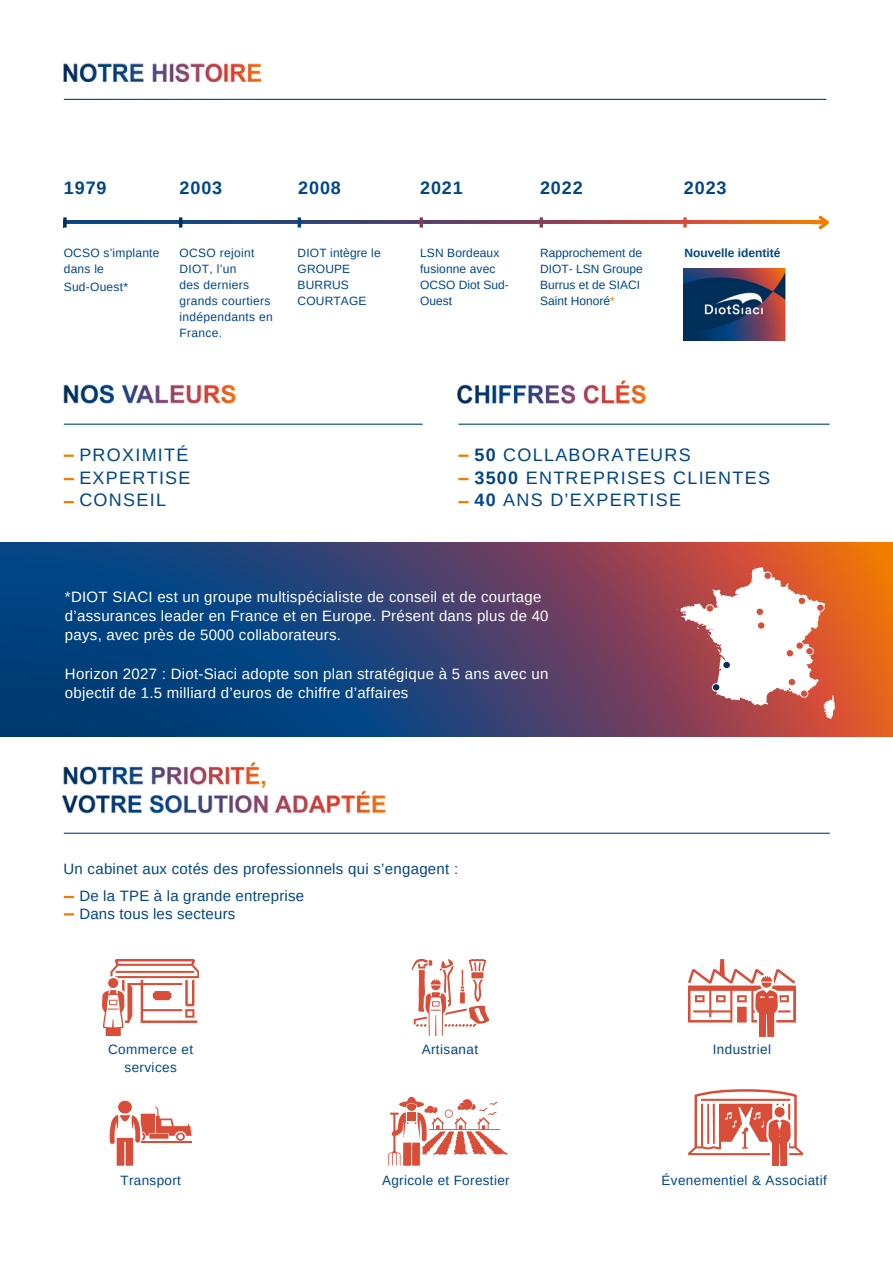
<style>
.page{position:relative;width:893px;height:1264px;background:#fff}
.page>*{position:absolute;margin:0;border:0;box-sizing:border-box;transform-origin:0 0}
.t1{font:18px/22.5px "Arimo";letter-spacing:.07em;color:#004687}
.t2{font:700 18px "Arimo";letter-spacing:.05em;color:#004687}
.t3{font:15px/19px "Arimo";letter-spacing:.02em;color:#fff}
.t4{font:15px "Arimo";letter-spacing:.02em;color:#004687}
.t5{font:13.5px/18px "Arimo";letter-spacing:.03em;color:#004687;text-align:center}
.t6{font:12px/16px "Arimo";letter-spacing:.01em;color:#004687}
.t7{font:700 12px "Arimo";color:#004687}
.s1{color:#f07d00}
.s2{font-weight:700}
</style>
<div class="page">
<svg style="left:102px;top:959px;width:97px;height:76px"></svg>
<svg style="left:110px;top:1100px;width:82px;height:65px"></svg>
<svg style="left:411px;top:959px;width:78px;height:76px"></svg>
<svg style="left:388px;top:1096px;width:120px;height:70px"></svg>
<svg style="left:688px;top:959px;width:107px;height:77px"></svg>
<svg style="left:688px;top:1089px;width:115px;height:77px"></svg>
<hr style="left:64px;top:99px;width:762px;height:1px;background:#004687">
<hr style="left:64px;top:423px;width:358px;height:2px;background:#004687">
<hr style="left:458px;top:423px;width:371px;height:2px;background:#004687">
<img style="left:67px;top:221px;width:743px;height:3px">
<svg style="left:63px;top:217px;width:4px;height:10px"></svg>
<svg style="left:179px;top:217px;width:3px;height:10px"></svg>
<svg style="left:297px;top:217px;width:4px;height:10px"></svg>
<svg style="left:419px;top:217px;width:4px;height:10px"></svg>
<svg style="left:539px;top:217px;width:4px;height:10px"></svg>
<svg style="left:683px;top:217px;width:3px;height:10px"></svg>
<hr style="left:810px;top:221px;width:17px;height:3px;background:#f07d00">
<svg style="left:815px;top:215px;width:14px;height:15px"></svg>
<svg style="left:64px;top:478px;width:10px;height:2px"></svg>
<svg style="left:64px;top:501px;width:10px;height:2px"></svg>
<svg style="left:64px;top:454px;width:10px;height:3px"></svg>
<svg style="left:458px;top:478px;width:10px;height:2px"></svg>
<svg style="left:458px;top:501px;width:10px;height:2px"></svg>
<svg style="left:458px;top:454px;width:10px;height:3px"></svg>
<svg style="left:64px;top:913px;width:10px;height:2px"></svg>
<svg style="left:64px;top:895px;width:10px;height:3px"></svg>
<img style="left:63px;top:63px;width:198px;height:18px">
<img style="left:457px;top:380px;width:189px;height:23px">
<img style="left:62px;top:762px;width:324px;height:51px">
<img style="left:64px;top:384px;width:172px;height:19px">
<img style="left:0;top:542px;width:892px;height:194px">
<svg style="left:676px;top:567px;width:158px;height:151px"></svg>
<div style="left:756px;top:608px;width:7px;height:7px;background:#d84e38;border-radius:50%"></div>
<div style="left:755px;top:607px;width:8px;height:9px;border:1px solid #fff;border-radius:50%"></div>
<div style="left:706px;top:604px;width:7px;height:8px;background:#d84e38;border-radius:50%"></div>
<div style="left:705px;top:604px;width:9px;height:8px;border:1px solid #fff;border-radius:50%"></div>
<div style="left:757px;top:622px;width:8px;height:7px;background:#d84e38;border-radius:50%"></div>
<div style="left:757px;top:621px;width:8px;height:8px;border:1px solid #fff;border-radius:50%"></div>
<div style="left:763px;top:572px;width:8px;height:7px;background:#d84e38;border-radius:50%"></div>
<div style="left:763px;top:571px;width:8px;height:8px;border:1px solid #fff;border-radius:50%"></div>
<div style="left:798px;top:597px;width:7px;height:7px;background:#d84e38;border-radius:50%"></div>
<div style="left:797px;top:596px;width:9px;height:9px;border:1px solid #fff;border-radius:50%"></div>
<div style="left:816px;top:604px;width:8px;height:7px;background:#d84e38;border-radius:50%"></div>
<div style="left:816px;top:603px;width:8px;height:8px;border:1px solid #fff;border-radius:50%"></div>
<div style="left:722px;top:661px;width:8px;height:7px;background:#002f5a;border-radius:50%"></div>
<div style="left:722px;top:661px;width:8px;height:8px;border:1px solid #fff;border-radius:50%"></div>
<div style="left:712px;top:683px;width:7px;height:8px;background:#002f5a;border-radius:50%"></div>
<div style="left:712px;top:683px;width:8px;height:8px;border:1px solid #fff;border-radius:50%"></div>
<div style="left:788px;top:678px;width:7px;height:7px;background:#d84e38;border-radius:50%"></div>
<div style="left:787px;top:678px;width:9px;height:8px;border:1px solid #fff;border-radius:50%"></div>
<div style="left:800px;top:690px;width:7px;height:7px;background:#d84e38;border-radius:50%"></div>
<div style="left:799px;top:689px;width:9px;height:8px;border:1px solid #fff;border-radius:50%"></div>
<div style="left:786px;top:649px;width:7px;height:8px;background:#d84e38;border-radius:50%"></div>
<div style="left:785px;top:649px;width:9px;height:8px;border:1px solid #fff;border-radius:50%"></div>
<div style="left:795px;top:642px;width:8px;height:7px;background:#d84e38;border-radius:50%"></div>
<div style="left:795px;top:641px;width:8px;height:8px;border:1px solid #fff;border-radius:50%"></div>
<div style="left:805px;top:647px;width:8px;height:8px;background:#d84e38;border-radius:50%"></div>
<div style="left:805px;top:647px;width:8px;height:8px;border:1px solid #fff;border-radius:50%"></div>
<hr style="left:64px;top:832px;width:765px;height:1px;background:#004687">
<img style="left:683px;top:268px;width:102px;height:72px">
<p class="t2" style="left:64px;top:177px;width:44px">1979</p>
<p class="t2" style="left:179px;top:177px;width:44px">2003</p>
<p class="t2" style="left:298px;top:177px;width:44px">2008</p>
<p class="t2" style="left:420px;top:177px;width:44px">2021</p>
<p class="t2" style="left:540px;top:177px;width:44px">2022</p>
<p class="t2" style="left:683px;top:177px;width:44px">2023</p>
<p class="t6" style="left:64px;top:244px;width:97px">OCSO s’implante</p>
<p class="t6" style="left:64px;top:260px;width:42px">dans le</p>
<p class="t6" style="left:64px;top:278px;width:66px">Sud-Ouest*</p>
<p class="t6" style="left:179px;top:245px;width:76px">OCSO rejoint<br>DIOT, l’un</p>
<p class="t6" style="left:179px;top:277px;width:95px">des derniers grands courtiers indépendants en<br>France.</p>
<p class="t6" style="left:297px;top:245px;width:84px">DIOT intègre le<br>GROUPE<br>BURRUS<br>COURTAGE</p>
<p class="t6" style="left:420px;top:245px;width:81px">LSN Bordeaux fusionne avec</p>
<p class="t6" style="left:420px;top:277px;width:90px">OCSO Diot Sud-<br>Ouest</p>
<p class="t6" style="left:540px;top:245px;width:104px">Rapprochement de<br>DIOT- LSN Groupe<br>Burrus et de SIACI<br>Saint Honoré<span class="s1">*</span></p>
<p class="t7" style="left:684px;top:246px;width:97px">Nouvelle identité</p>
<p class="t1" style="left:79px;top:443px;width:113px">PROXIMITÉ<br>EXPERTISE</p>
<p class="t1" style="left:79px;top:488px;width:88px">CONSEIL</p>
<p class="t1" style="left:474px;top:443px;width:218px"><span class="s2">50</span> COLLABORATEURS</p>
<p class="t1" style="left:474px;top:466px;width:297px"><span class="s2">3500</span> ENTREPRISES CLIENTES<br><span class="s2">40</span> ANS D’EXPERTISE</p>
<p class="t3" style="left:65px;top:587px;width:485px">*DIOT SIACI est un groupe multispécialiste de conseil et de courtage d’assurances leader en France et en Europe. Présent dans plus de 40 pays, avec près de 5000 collaborateurs.</p>
<p class="t3" style="left:65px;top:663px;width:485px">Horizon 2027 : Diot-Siaci adopte son plan stratégique à 5 ans avec un objectif de 1.5 milliard d’euros de chiffre d’affaires</p>
<p class="t4" style="left:63px;top:860px;width:396px">Un cabinet aux cotés des professionnels qui s’engagent :</p>
<p class="t4" style="left:79px;top:905px;width:157px">Dans tous les secteurs</p>
<p class="t4" style="left:79px;top:887px;width:226px">De la TPE à la grande entreprise</p>
<p class="t5" style="left:108px;top:1040px;width:86px">Commerce et services</p>
<p class="t5" style="left:421px;top:1040px;width:58px">Artisanat</p>
<p class="t5" style="left:121px;top:1170px;width:62px">Transport</p>
<p class="t5" style="left:382px;top:1171px;width:129px">Agricole et Forestier</p>
<p class="t5" style="left:712px;top:1040px;width:60px">Industriel</p>
<p class="t5" style="left:661px;top:1171px;width:167px">Évenementiel &amp; Associatif</p>
</div>
